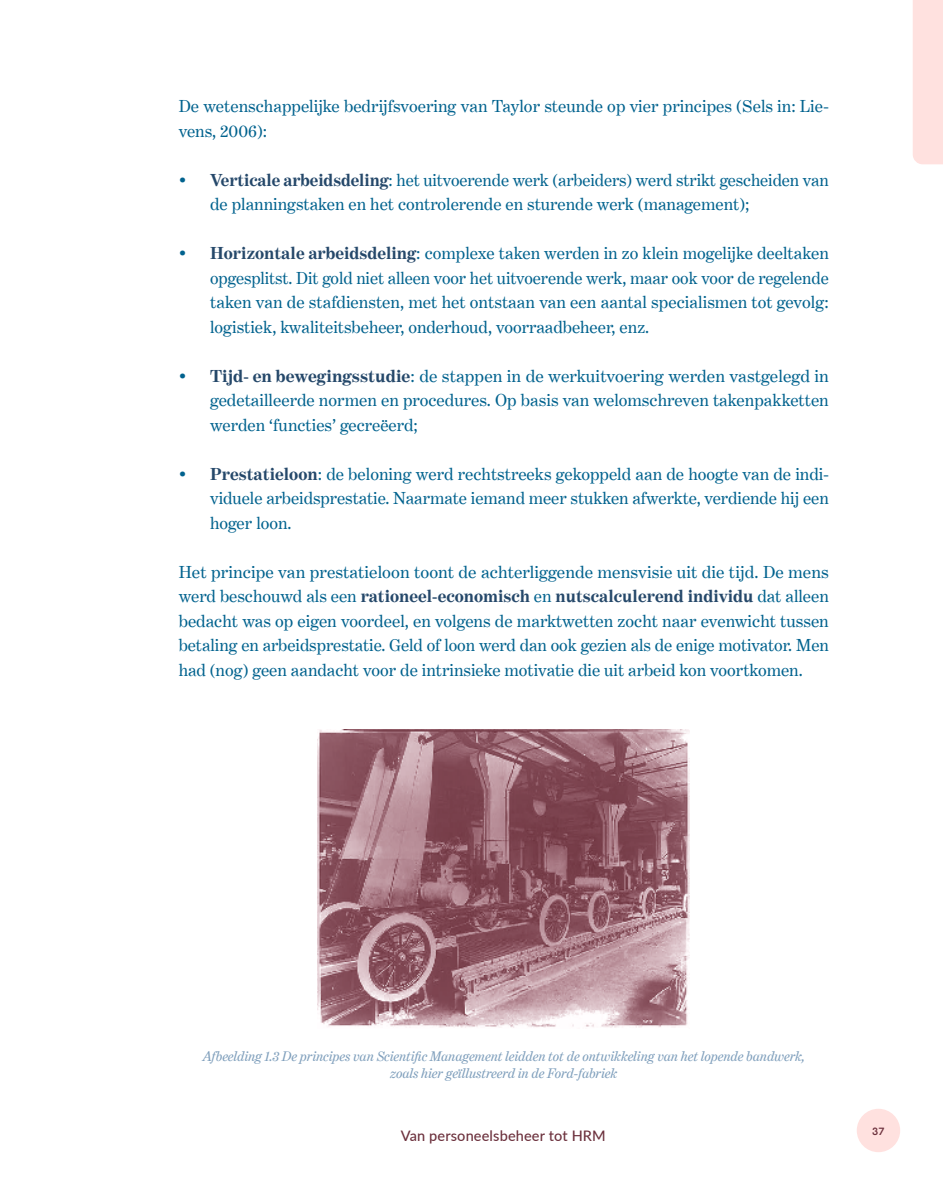
<style>
.page{position:relative;width:943px;height:1191px;background:#fff}
.page>*{position:absolute;margin:0;border:0;box-sizing:border-box;transform-origin:0 0}
.t1{font:17.5px/24.5px "Benton Modern Text";color:#00628e;text-align:justify}
.t2{font:500 14.53px "Lato";letter-spacing:.01em;color:#6c313d}
.t3{font:italic 14px/17.5px "Benton Modern Text";color:#7f9fbc;text-align:center}
.t4{font:600 10.5px "Cerebri Sans";color:#6c313d}
.s1{font-weight:700;color:#25486a}
</style>
<div class="page">
<div style="left:856px;top:1108px;width:44px;height:44px;background:#ffe1df;border-radius:50%"></div>
<img style="left:318px;top:729px;width:371px;height:299px">
<div style="left:913px;top:0;width:30px;height:164px;background:#ffe1df"></div>
<p class="t1" style="left:179px;top:94px;width:651px">De wetenschappelijke bedrijfsvoering van Taylor steunde op vier principes (Sels in: Lie&shy;vens, 2006):</p>
<p class="t1" style="left:210px;top:167px;width:620px;text-indent:-32px">• <span class="s1">Verticale arbeidsdeling</span>: het uitvoerende werk (arbeiders) werd strikt gescheiden van de planningstaken en het controlerende en sturende werk (management);</p>
<p class="t1" style="left:210px;top:241px;width:620px;text-indent:-32px">• <span class="s1">Horizontale arbeidsdeling</span>: complexe taken werden in zo klein mogelijke deeltaken opgesplitst. Dit gold niet alleen voor het uitvoerende werk, maar ook voor de regelende taken van de stafdiensten, met het ontstaan van een aantal specialismen tot gevolg: logistiek, kwaliteitsbeheer, onderhoud, voorraadbeheer, enz.</p>
<p class="t1" style="left:210px;top:363px;width:620px;text-indent:-32px">• <span class="s1">Tijd- en bewegingsstudie</span>: de stappen in de werkuitvoering werden vastgelegd in gedetailleerde normen en procedures. Op basis van welomschreven takenpakketten werden ‘functies’ gecreëerd;</p>
<p class="t1" style="left:210px;top:461px;width:620px;text-indent:-32px">• <span class="s1">Prestatieloon</span>: de beloning werd rechtstreeks gekoppeld aan de hoogte van de indi&shy;viduele arbeidsprestatie. Naarmate iemand meer stukken afwerkte, verdiende hij een hoger loon.</p>
<p class="t1" style="left:179px;top:559px;width:651px">Het principe van prestatieloon toont de achterliggende mensvisie uit die tijd. De mens werd beschouwd als een <span class="s1">rationeel-economisch</span> en <span class="s1">nutscalculerend individu</span> dat alleen bedacht was op eigen voordeel, en volgens de marktwetten zocht naar evenwicht tussen betaling en arbeidsprestatie. Geld of loon werd dan ook gezien als de enige motivator. Men had (nog) geen aandacht voor de intrinsieke motivatie die uit arbeid kon voortkomen.</p>
<p class="t3" style="left:202px;top:1047px;width:604px">Afbeelding 1.3 De principes van Scientific Management leidden tot de ontwikkeling van het lopende bandwerk, zoals hier geïllustreerd in de Ford-fabriek</p>
<p class="t2" style="left:401px;top:1125px;width:206px">Van personeelsbeheer tot HRM</p>
<p class="t4" style="left:872px;top:1123px;width:14px">37</p>
</div>
